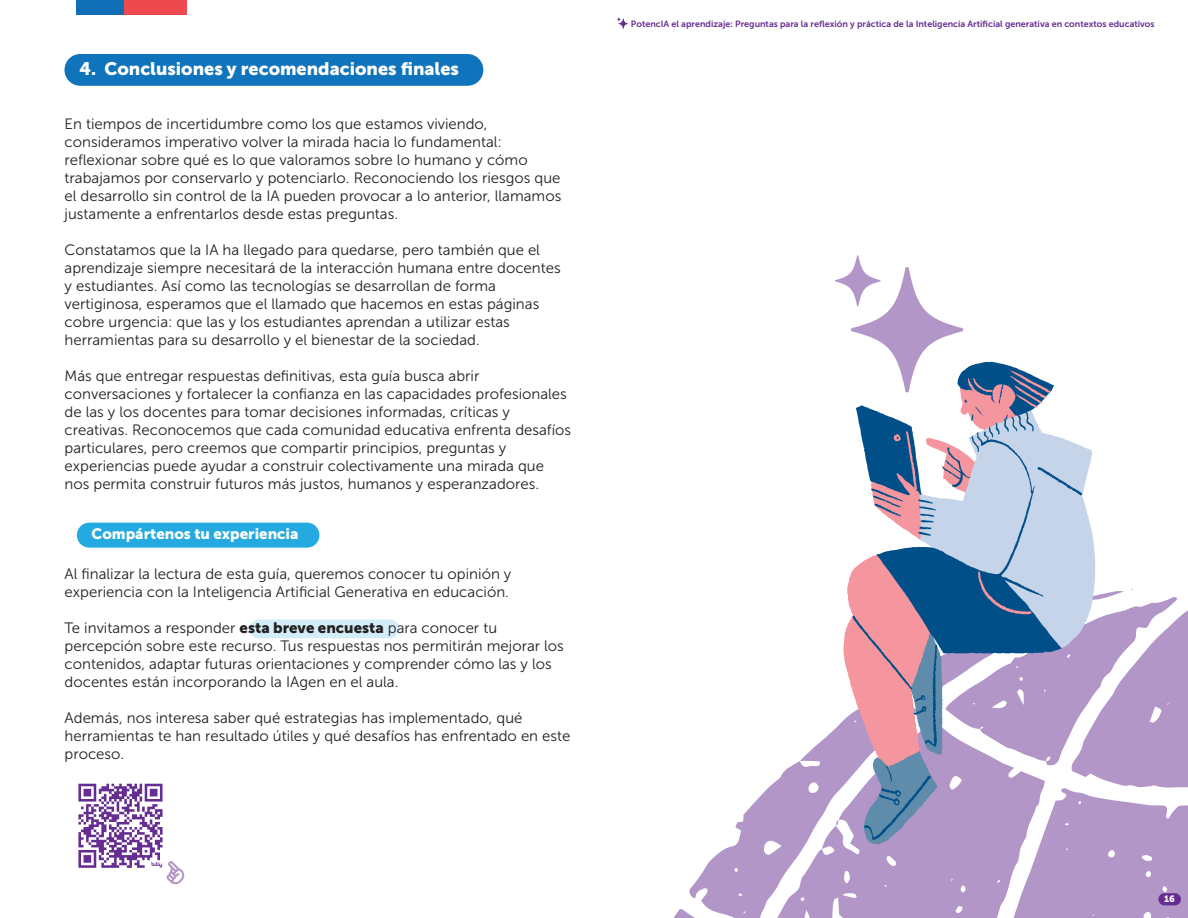
<style>
.page{position:relative;width:1188px;height:918px;background:#fff}
.page>*{position:absolute;margin:0;border:0;box-sizing:border-box;transform-origin:0 0}
.t1{font:18px "Museo Sans 900";color:#fff}
.t2{font:15px/18px "Museo Sans 300";color:#231f20}
.t3{font:15px "Museo Sans 900";color:#fff}
.t4{font:900 13.5px "Arial";color:#231f20}
.t5{font:9.15px "Museo Sans 900";color:#fff}
.t6{font:9px "Museo Sans 700";color:#652d91}
.s1{font-family:"Museo Sans 900"}
</style>
<div class="page">
<div style="left:77px;top:0;width:47px;height:15px;background:#106eb7"></div>
<div style="left:124px;top:0;width:62px;height:15px;background:#ef4950"></div>
<svg style="left:617px;top:17px;width:11px;height:12px"></svg>
<svg style="left:674px;top:909px;width:14px;height:9px"></svg>
<svg style="left:688px;top:729px;width:147px;height:189px"></svg>
<div style="left:77px;top:523px;width:242px;height:25px;background:#24aae1;border-radius:13px"></div>
<div style="left:250px;top:619px;width:150px;height:19px;background:#d4eef9;border-radius:9px"></div>
<div style="left:65px;top:54px;width:418px;height:32px;background:#1074bc;border-radius:16px"></div>
<svg style="left:835px;top:255px;width:353px;height:663px"></svg>
<svg style="left:78px;top:784px;width:106px;height:100px"></svg>
<p class="t1" style="left:80px;top:58px;width:381px">4. Conclusiones y recomendaciones finales</p>
<p class="t2" style="left:65px;top:115px;width:498px">En tiempos de incertidumbre como los que estamos viviendo, consideramos imperativo volver la mirada hacia lo fundamental: reflexionar sobre qué es lo que valoramos sobre lo humano y cómo trabajamos por conservarlo y potenciarlo. Reconociendo los riesgos que el desarrollo sin control de la IA pueden provocar a lo anterior, llamamos justamente a enfrentarlos desde estas preguntas.</p>
<p class="t2" style="left:65px;top:241px;width:498px">Constatamos que la IA ha llegado para quedarse, pero también que el aprendizaje siempre necesitará de la interacción humana entre docentes y estudiantes. Así como las tecnologías se desarrollan de forma vertiginosa, esperamos que el llamado que hacemos en estas páginas cobre urgencia: que las y los estudiantes aprendan a utilizar estas herramientas para su desarrollo y el bienestar de la sociedad.</p>
<p class="t2" style="left:65px;top:367px;width:508px">Más que entregar respuestas definitivas, esta guía busca abrir conversaciones y fortalecer la confianza en las capacidades profesionales de las y los docentes para tomar decisiones informadas, críticas y creativas. Reconocemos que cada comunidad educativa enfrenta desafíos particulares, pero creemos que compartir principios, preguntas y experiencias puede ayudar a construir colectivamente una mirada que nos permita construir futuros más justos, humanos y esperanzadores.</p>
<p class="t3" style="left:92px;top:525px;width:208px">Compártenos tu experiencia</p>
<p class="t2" style="left:65px;top:565px;width:448px">Al finalizar la lectura de esta guía, queremos conocer tu opinión y experiencia con la Inteligencia Artificial Generativa en educación.</p>
<p class="t2" style="left:65px;top:619px;width:501px">Te invitamos a responder <span class="s1">esta breve encuesta</span> para conocer tu percepción sobre este recurso. Tus respuestas nos permitirán mejorar los contenidos, adaptar futuras orientaciones y comprender cómo las y los docentes están incorporando la IAgen en el aula.</p>
<p class="t2" style="left:65px;top:709px;width:507px">Además, nos interesa saber qué estrategias has implementado, qué herramientas te han resultado útiles y qué desafíos has enfrentado en este proceso.</p>
<p class="t4" style="left:246px;top:618px;width:161px">https://bit.ly/41LdGVB</p>
<p class="t6" style="left:631px;top:19px;width:525px">PotencIA el aprendizaje: Preguntas para la reflexión y práctica de la Inteligencia Artificial generativa en contextos educativos</p>
<p class="t5" style="left:1164px;top:894px;width:12px">16</p>
</div>
